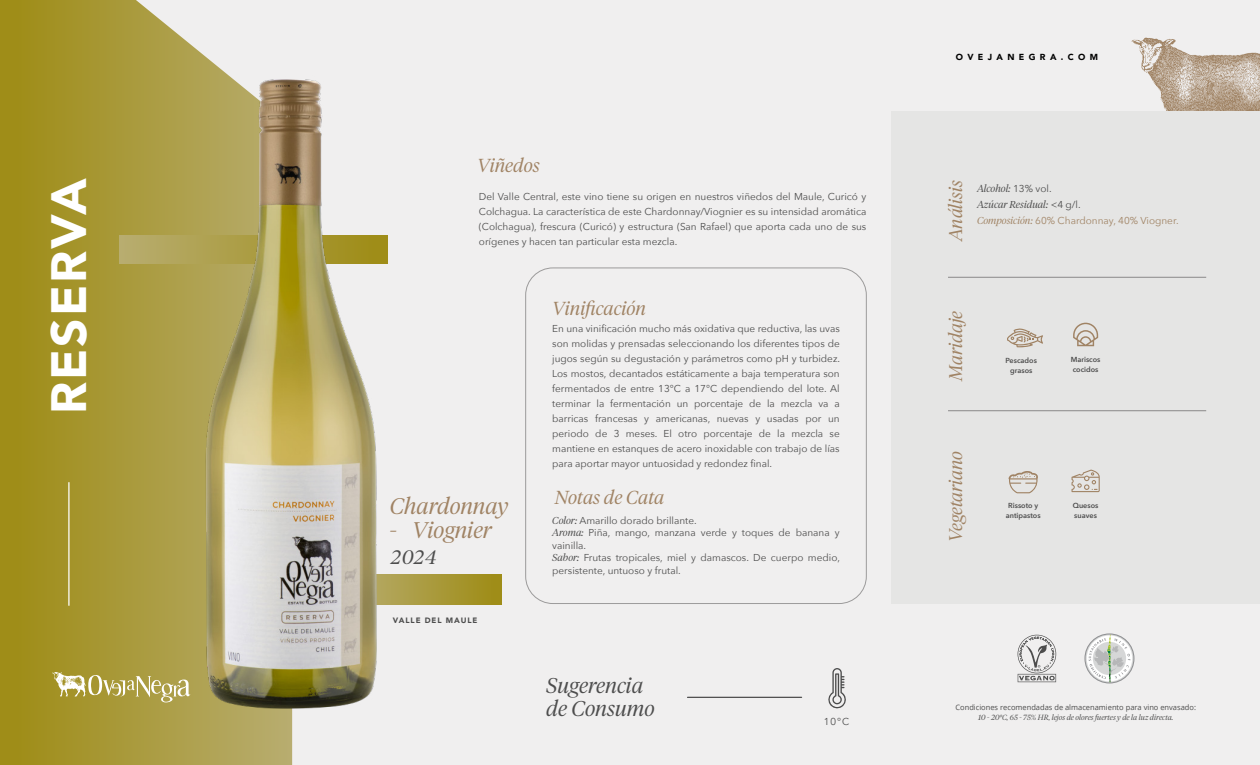
<style>
.page{position:relative;width:1260px;height:765px;background:#f0efef}
.page>*{position:absolute;margin:0;border:0;box-sizing:border-box;transform-origin:0 0}
.t1{font:900 49.5px "Avenir";letter-spacing:.04em;color:#fff}
.t2{font:italic 300 22.5px "Tiempos Headline";color:#a08364}
.t3{font:italic 300 21.25px/22.8px "Tiempos Headline";color:#4d4d4d}
.t4{font:italic 300 19.5px "Tiempos Headline";color:#4d4d4d}
.t5{font:italic 300 18.75px "Tiempos Headline";color:#a08364}
.t6{font:italic 300 18.25px "Tiempos Headline";color:#a08364}
.t7{font:10px/15px "Avenir Next";color:#4d4d4d;text-align:justify}
.t8{font:10px "Avenir Next";color:#a08364}
.t9{font:italic 300 10px/15.6px "Tiempos Headline";color:#4d4d4d}
.t10{font:10px "Avenir";color:#4d4d4d}
.t11{font:900 8.75px "Avenir";letter-spacing:.5em;color:#010101}
.t12{font:900 7.75px "Avenir";letter-spacing:.12em;color:#4d4d4d}
.t13{font:7.5px "Open Sans";color:#4d4d4d}
.t14{font:italic 300 7.5px "Tiempos Headline";color:#4d4d4d}
.t15{font:600 7.25px/9.9px "Avenir Next";color:#4d4d4d;text-align:center}
.s1{font-family:"Tiempos Headline";font-weight:300;font-style:italic}
.s2{font-family:"Avenir Next";font-weight:400;font-style:normal}
</style>
<div class="page">
<svg style="left:412px;top:575px;width:90px;height:29px;background:#a5952e"></svg>
<svg style="left:1131px;top:38px;width:129px;height:73px"></svg>
<div style="left:892px;top:111px;width:368px;height:493px;background:#e5e5e4"></div>
<svg style="left:0;top:0;width:292px;height:765px;background:#a89835"></svg>
<div style="left:119px;top:235px;width:269px;height:28px;background:#b6aa69"></div>
<svg style="left:828px;top:668px;width:18px;height:41px"></svg>
<hr style="left:688px;top:697px;width:114px;height:1px;background:#4d4d4d">
<hr style="left:948px;top:277px;width:258px;height:1px;background:#9c9b9b">
<hr style="left:948px;top:410px;width:258px;height:1px;background:#9c9b9b">
<svg style="left:1085px;top:634px;width:49px;height:49px"></svg>
<div style="left:1087px;top:635px;width:45px;height:46px;background:#fff;border-radius:50%"></div>
<svg style="left:1089px;top:634px;width:41px;height:49px"></svg>
<div style="left:1084px;top:633px;width:50px;height:51px;border:1px solid #909193;border-radius:50%"></div>
<svg style="left:1018px;top:635px;width:38px;height:47px"></svg>
<hr style="left:68px;top:482px;width:2px;height:124px;background:#fff">
<img style="left:161px;top:37px;width:251px;height:691px">
<div style="left:525px;top:268px;width:342px;height:336px;border:1px solid #9c9b9b;border-radius:27px"></div>
<svg style="left:88px;top:675px;width:102px;height:27px;background:#bbaf67"></svg>
<img style="left:49px;top:670px;width:42px;height:30px">
<svg style="left:1009px;top:471px;width:29px;height:22px"></svg>
<svg style="left:1007px;top:328px;width:36px;height:19px"></svg>
<svg style="left:1073px;top:323px;width:25px;height:23px"></svg>
<svg style="left:1072px;top:470px;width:28px;height:22px"></svg>
<h1 class="t1" style="left:27px;top:414px;width:237px;rotate:-90deg">RESERVA</h1>
<h3 class="t5" style="left:477px;top:153px;width:64px">Viñedos</h3>
<p class="t7" style="left:479px;top:189px;width:389px">Del Valle Central, este vino tiene su origen en nuestros viñedos del Maule, Curicó y Colchagua. La característica de este Chardonnay/Viognier es su intensidad aromática (Colchagua), frescura (Curicó) y estructura (San Rafael) que aporta cada uno de sus orígenes y hacen tan particular esta mezcla.</p>
<h3 class="t5" style="left:552px;top:296px;width:95px">Vinificación</h3>
<h2 class="t2" style="left:390px;top:491px;width:120px">Chardonnay</h2>
<h2 class="t2" style="left:390px;top:515px;width:103px">- Viognier</h2>
<h3 class="t4" style="left:391px;top:544px;width:47px">2024</h3>
<p class="t12" style="left:393px;top:613px;width:86px">VALLE DEL MAULE</p>
<p class="t7" style="left:552px;top:321px;width:289px">En una vinificación mucho más oxidativa que reductiva, las uvas son molidas y prensadas seleccionando los diferentes tipos de jugos según su degustación y parámetros como pH y turbidez.<br>Los mostos, decantados estáticamente a baja temperatura son fermentados de entre 13°C a 17°C dependiendo del lote. Al terminar la fermentación un porcentaje de la mezcla va a barricas francesas y americanas, nuevas y usadas por un periodo de 3 meses. El otro porcentaje de la mezcla se mantiene en estanques de acero inoxidable con trabajo de lías para aportar mayor untuosidad y redondez final.</p>
<h3 class="t5" style="left:555px;top:484px;width:111px">Notas de Cata</h3>
<p class="t7" style="left:552px;top:514px;width:289px;line-height:12.5px;text-align:left"><span class="s1">Color:</span> Amarillo dorado brillante.<br><span class="s1">Aroma:</span> Piña, mango, manzana verde y toques de banana y vainilla.<br><span class="s1">Sabor:</span> Frutas tropicales, miel y damascos. De cuerpo medio, persistente, untuoso y frutal.</p>
<h3 class="t3" style="left:546px;top:673px;width:110px">Sugerencia de Consumo</h3>
<p class="t10" style="left:824px;top:715px;width:27px">10°C</p>
<p class="t11" style="left:956px;top:50px;width:144px">OVEJANEGRA.COM</p>
<h3 class="t6" style="left:943px;top:241px;width:62px;rotate:-90deg">Análisis</h3>
<p class="t9" style="left:977px;top:180px;width:105px">Alcohol: <span class="s2">13% vol.<br></span>Azúcar Residual: <span class="s2">&lt;4 g/l.</span></p>
<p class="t8" style="left:977px;top:212px;width:203px"><span class="s1">Composición:</span> 60% Chardonnay, 40% Viogner.</p>
<h3 class="t6" style="left:943px;top:381px;width:72px;rotate:-90deg">Maridaje</h3>
<p class="t15" style="left:1006px;top:355px;width:33px">Pescados grasos</p>
<p class="t15" style="left:1071px;top:355px;width:31px;text-align:left">Mariscos cocidos</p>
<h3 class="t6" style="left:943px;top:542px;width:93px;rotate:-90deg">Vegetariano</h3>
<p class="t15" style="left:1006px;top:500px;width:36px">Rissoto y antipastos</p>
<p class="t15" style="left:1073px;top:500px;width:27px;text-align:left">Quesos suaves</p>
<p class="t13" style="left:955px;top:703px;width:242px">Condiciones recomendadas de almacenamiento para vino envasado:</p>
<p class="t14" style="left:978px;top:713px;width:196px">10 - 20ºC, 65 - 75% HR, lejos de olores fuertes y de la luz directa.</p>
</div>
